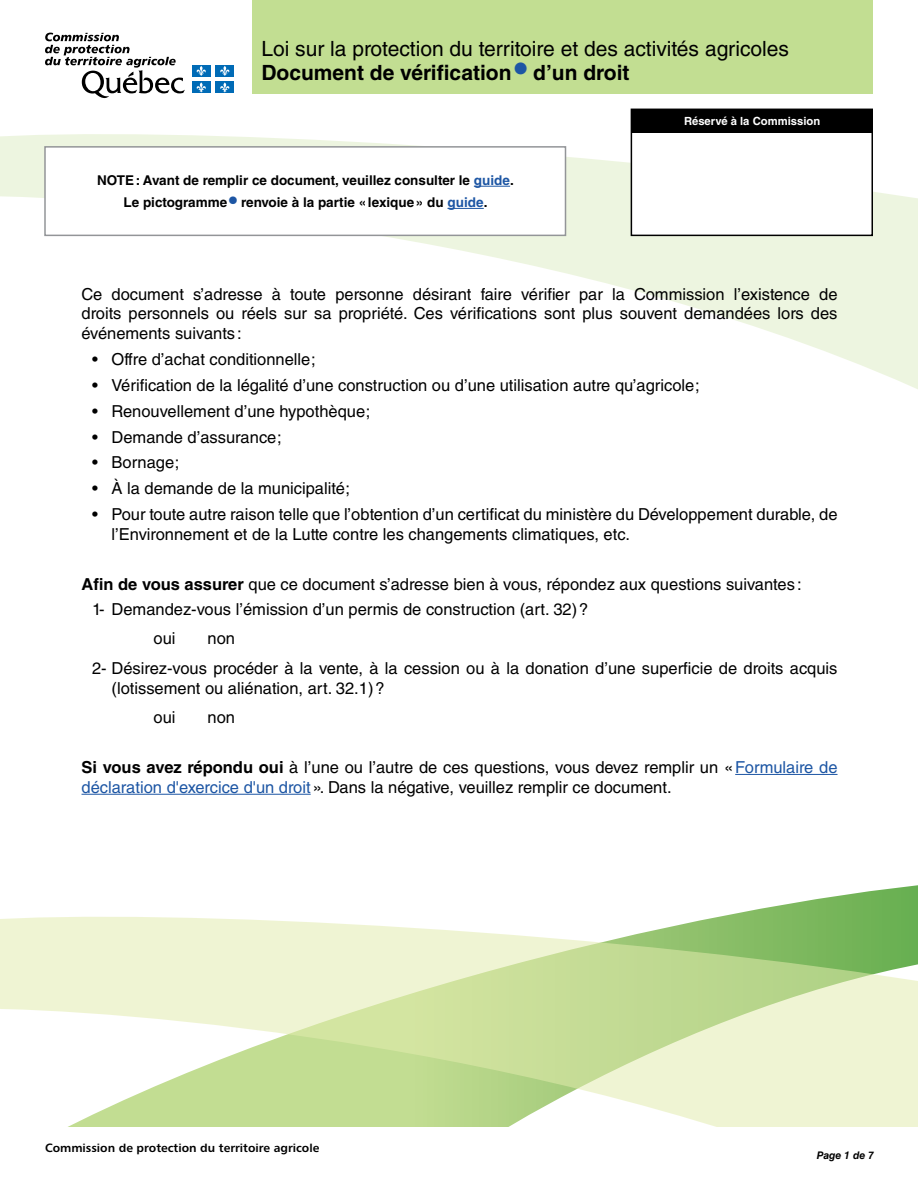
<style>
.page{position:relative;width:918px;height:1188px;background:#fff}
.page>*{position:absolute;margin:0;border:0;box-sizing:border-box;transform-origin:0 0}
.t1{font:21px "Helvetica LT Std";color:#000}
.t2{font:700 21px "Helvetica LT Std";color:#000}
.t3{font:16.5px/19.8px "Helvetica LT Std";color:#000}
.t4{font:700 13.5px/22.2px "Helvetica LT Std";color:#000;text-align:center}
.t5{font:12px "Chaloult Demi Gras";color:#000}
.t6{font:700 11.25px "Helvetica LT Std";color:#fff}
.t7{font:italic 700 10.5px "Helvetica LT Std";letter-spacing:-.005em;color:#000}
.s1{font-weight:400;font-size:37.8px;color:#1d56a4}
.s2{color:#1d56a4}
.s3{font-weight:400;font-size:24.3px;color:#1d56a4}
.s4{font-weight:700}
</style>
<div class="page">
<svg style="left:0;top:124px;width:918px;height:265px"></svg>
<svg style="left:771px;top:885px;width:147px;height:22px"></svg>
<svg style="left:0;top:907px;width:918px;height:220px"></svg>
<hr style="left:735px;top:774px;width:103px;height:1px;background:#1d56a4">
<hr style="left:82px;top:794px;width:229px;height:1px;background:#1d56a4">
<div style="left:252px;top:0;width:621px;height:93px;background:#c2de92"></div>
<div style="left:45px;top:147px;width:521px;height:88px;background:#fff"></div>
<hr style="left:474px;top:186px;width:36px;height:1px;background:#1d56a4">
<hr style="left:448px;top:208px;width:36px;height:1px;background:#1d56a4">
<div style="left:44px;top:146px;width:522px;height:90px;border:2px solid #939598"></div>
<div style="left:631px;top:109px;width:241px;height:126px;background:#fff"></div>
<div style="left:631px;top:109px;width:242px;height:127px;border:2px solid #000"></div>
<svg style="left:46px;top:33px;width:72px;height:65px"></svg>
<img style="left:45px;top:35px;width:189px;height:59px">
<div style="left:632px;top:109px;width:241px;height:24px;background:#000"></div>
<h1 class="t1" style="left:261px;top:37px;width:529px">Loi sur la protection du territoire et des activités agricoles</h1>
<h2 class="t2" style="left:261px;top:60px;width:370px">Document de vérification<span class="s1">•</span> d’un droit</h2>
<p class="t6" style="left:684px;top:114px;width:137px">Réservé à la Commission</p>
<p class="t4" style="left:97px;top:169px;width:418px">NOTE: Avant de remplir ce document, veuillez consulter le <span class="s2">guide</span>.<br>Le pictogramme <span class="s3">•</span> renvoie à la partie «lexique» du <span class="s2">guide</span>.</p>
<p class="t3" style="left:82px;top:284px;width:758px;text-align:justify">Ce document s’adresse à toute personne désirant faire vérifier par la Commission l’existence de droits personnels ou réels sur sa propriété. Ces vérifications sont plus souvent demandées lors des événements suivants:</p>
<p class="t3" style="left:92px;top:349px;width:225px">• Offre d’achat conditionnelle;</p>
<p class="t3" style="left:92px;top:375px;width:609px">• Vérification de la légalité d’une construction ou d’une utilisation autre qu’agricole;</p>
<p class="t3" style="left:92px;top:401px;width:280px">• Renouvellement d’une hypothèque;</p>
<p class="t3" style="left:92px;top:427px;width:191px">• Demande d’assurance;</p>
<p class="t3" style="left:92px;top:453px;width:89px">• Bornage;</p>
<p class="t3" style="left:92px;top:478px;width:260px">• À la demande de la municipalité;</p>
<p class="t3" style="left:112px;top:504px;width:728px;text-indent:-20px">• Pour toute autre raison telle que l’obtention d’un certificat du ministère du Développement durable, de l’Environnement et de la Lutte contre les changements climatiques, etc.</p>
<p class="t3" style="left:92px;top:571px;width:711px;line-height:25.8px;text-indent:-10px"><span class="s4">Afin de vous assurer</span> que ce document s’adresse bien à vous, répondez aux questions suivantes:<br>1- Demandez-vous l’émission d’un permis de construction (art. 32)?</p>
<p class="t3" style="left:154px;top:628px;width:24px">oui</p>
<p class="t3" style="left:92px;top:623px;width:747px;line-height:30.3px;text-indent:116px">non<br>2- Désirez-vous procéder à la vente, à la cession ou à la donation d’une superficie de droits acquis</p>
<p class="t3" style="left:154px;top:674px;width:233px;line-height:28.8px;text-indent:-42px">(lotissement ou aliénation, art. 32.1)? oui</p>
<p class="t3" style="left:208px;top:707px;width:29px">non</p>
<p class="t3" style="left:82px;top:757px;width:758px"><span class="s4">Si vous avez répondu oui</span> à l’une ou l’autre de ces questions, vous devez remplir un « <span class="s2">Formulaire de déclaration d'exercice d'un droit</span> ». Dans la négative, veuillez remplir ce document.</p>
<p class="t5" style="left:45px;top:1141px;width:276px">Commission de protection du territoire agricole</p>
<p class="t7" style="left:817px;top:1149px;width:59px">Page 1 de 7</p>
</div>
